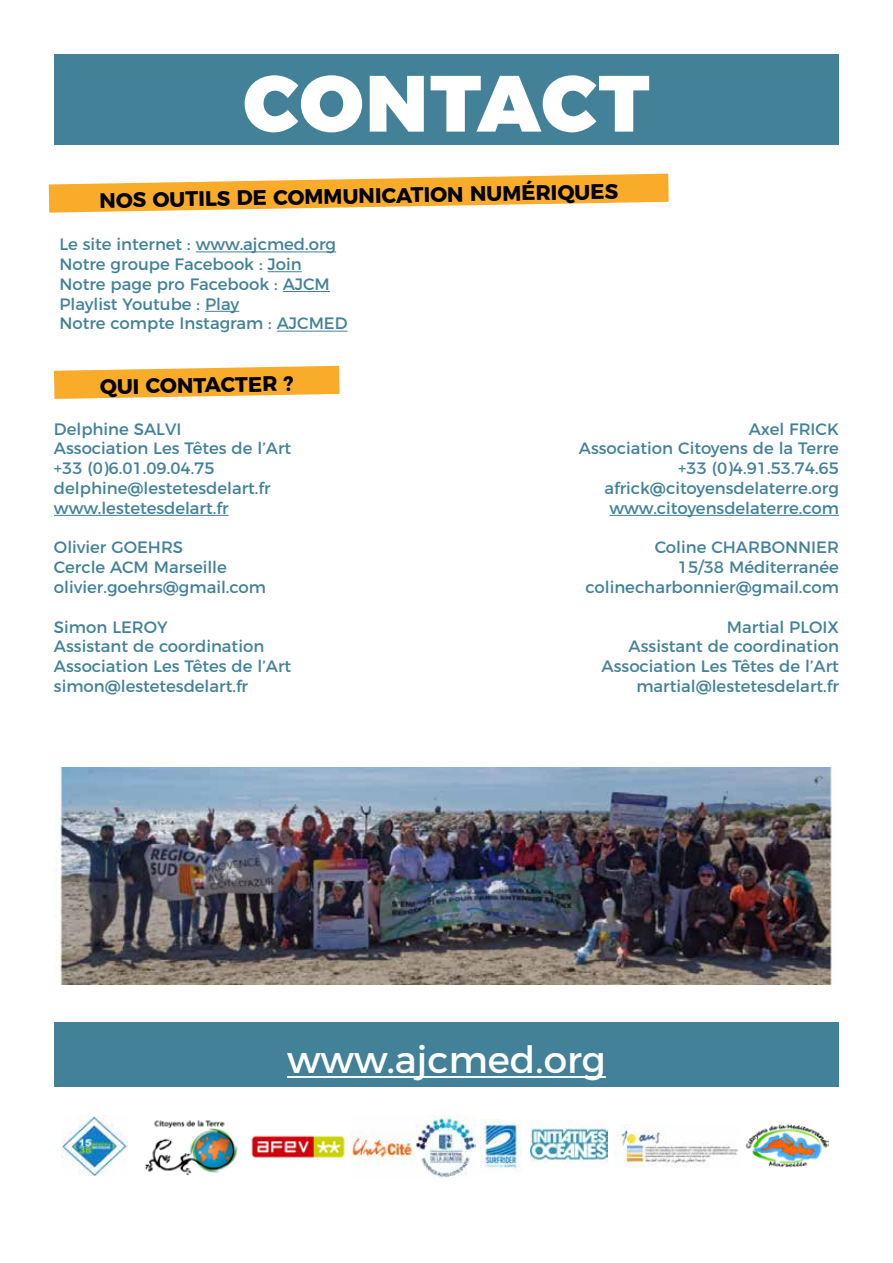
<style>
.page{position:relative;width:893px;height:1263px;background:#fff}
.page>*{position:absolute;margin:0;border:0;box-sizing:border-box;transform-origin:0 0}
.t1{font:900 79.5px "Montserrat";letter-spacing:.025em;color:#fff}
.t2{font:37.5px "Montserrat";color:#fff}
.t3{font:700 21px "Montserrat";color:#000}
.t4{font:16.5px/19.8px "Montserrat";color:#428198}
</style>
<div class="page">
<div style="left:54px;top:55px;width:785px;height:90px;background:#428198"></div>
<svg style="left:54px;top:366px;width:286px;height:33px;background:#f9b849"></svg>
<hr style="left:54px;top:515px;width:175px;height:1px;background:#428198">
<hr style="left:609px;top:515px;width:230px;height:1px;background:#428198">
<div style="left:54px;top:1022px;width:785px;height:66px;background:#428198"></div>
<hr style="left:287px;top:1076px;width:319px;height:2px;background:#fff">
<svg style="left:49px;top:174px;width:620px;height:39px"></svg>
<hr style="left:196px;top:251px;width:140px;height:1px;background:#428198">
<hr style="left:268px;top:271px;width:34px;height:1px;background:#428198">
<hr style="left:283px;top:291px;width:47px;height:1px;background:#428198">
<hr style="left:205px;top:311px;width:34px;height:1px;background:#428198">
<hr style="left:277px;top:331px;width:71px;height:1px;background:#428198">
<img style="left:54px;top:767px;width:778px;height:217px">
<div style="left:45px;top:1087px;width:811px;height:118px;background:#fff"></div>
<img style="left:416px;top:1115px;width:60px;height:63px">
<img style="left:145px;top:1120px;width:93px;height:55px">
<img style="left:530px;top:1120px;width:77px;height:44px">
<img style="left:62px;top:1115px;width:65px;height:61px">
<img style="left:350px;top:1131px;width:64px;height:35px">
<img style="left:614px;top:1124px;width:125px;height:43px">
<img style="left:251px;top:1135px;width:94px;height:23px">
<img style="left:480px;top:1119px;width:42px;height:53px">
<img style="left:746px;top:1124px;width:82px;height:44px">
<h1 class="t1" style="left:243px;top:36px;width:408px">CONTACT</h1>
<p class="t3" style="left:99px;top:183px;width:520px;rotate:-1deg">NOS OUTILS DE COMMUNICATION NUMÉRIQUES</p>
<p class="t4" style="left:59px;top:233px;width:290px">Le site internet : www.ajcmed.org<br>Notre groupe Facebook : Join<br>Notre page pro Facebook : AJCM<br>Playlist Youtube : Play<br>Notre compte Instagram : AJCMED</p>
<p class="t3" style="left:100px;top:369px;width:195px;rotate:-1deg">QUI CONTACTER ?</p>
<p class="t4" style="left:54px;top:417px;width:239px">Delphine SALVI<br>Association Les Têtes de l’Art +33 (0)6.01.09.04.75 delphine@lestetesdelart.fr www.lestetesdelart.fr</p>
<p class="t4" style="left:54px;top:536px;width:214px">Olivier GOEHRS<br>Cercle ACM Marseille olivier.goehrs@gmail.com</p>
<p class="t4" style="left:54px;top:615px;width:239px">Simon LEROY<br>Assistant de coordination<br>Association Les Têtes de l’Art simon@lestetesdelart.fr</p>
<p class="t4" style="left:579px;top:417px;width:262px;text-align:right">Axel FRICK<br>Association Citoyens de la Terre +33 (0)4.91.53.74.65 africk@citoyensdelaterre.org www.citoyensdelaterre.com</p>
<p class="t4" style="left:585px;top:536px;width:255px;text-align:right">Coline CHARBONNIER<br>15/38 Méditerranée colinecharbonnier@gmail.com</p>
<p class="t4" style="left:602px;top:615px;width:239px;text-align:right">Martial PLOIX<br>Assistant de coordination<br>Association Les Têtes de l’Art martial@lestetesdelart.fr</p>
<h2 class="t2" style="left:287px;top:1030px;width:320px">www.ajcmed.org</h2>
</div>
